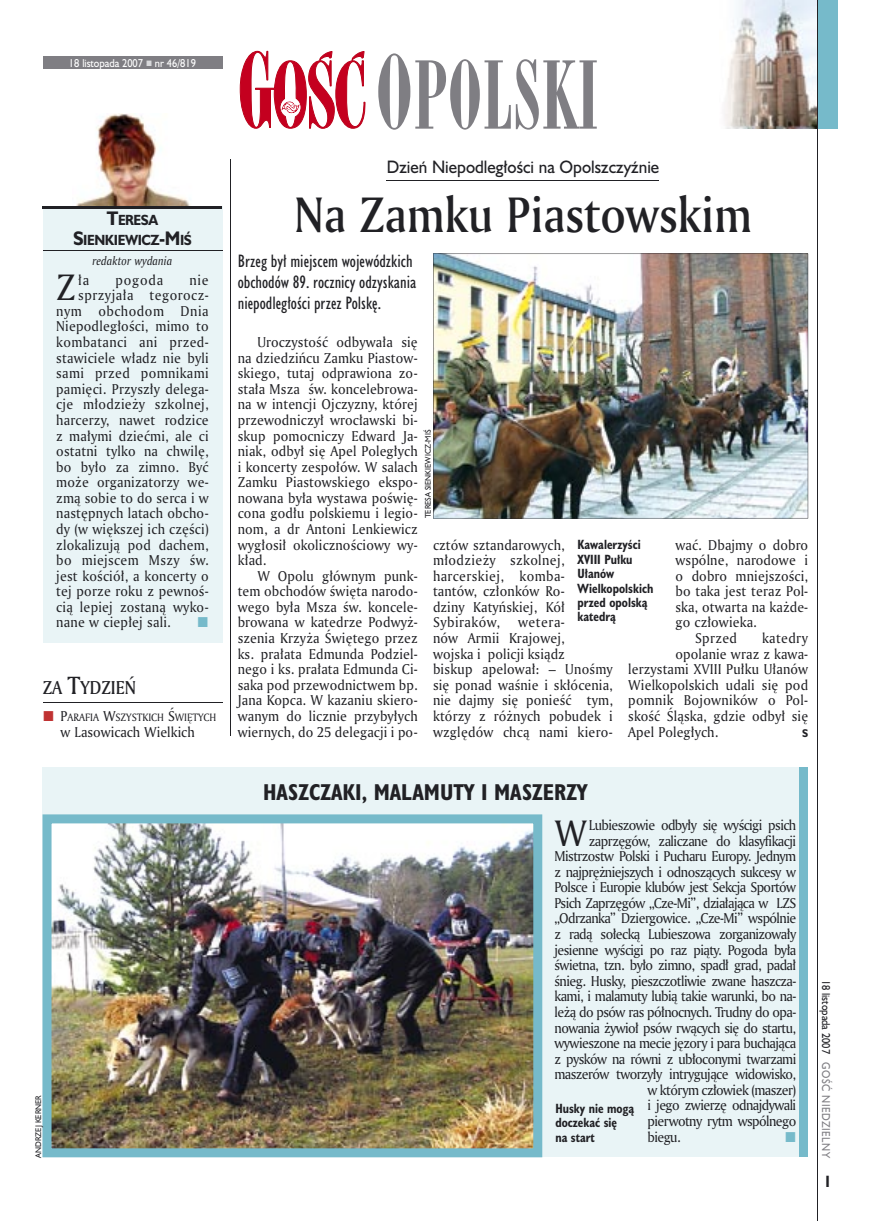
<style>
.page{position:relative;width:872px;height:1221px;background:#fff}
.page>*{position:absolute;margin:0;border:0;box-sizing:border-box;transform-origin:0 0}
.t1{font:90px "Modern 735 PL";letter-spacing:.01em;color:#7f7e83;scale:.9 1}
.t2{font:48px "Amerigo Md PL";color:#212125;scale:.9 1}
.t3{font:35.55px "Amerigo PL";color:#212125;scale:.94 1}
.t4{font:700 21px "Humanst 521 Cn PL";color:#212125}
.t5{font:18px "Amerigo Md PL";color:#212125;scale:.9 1}
.t6{font:16.5px/21px "Humanst 521 Cn PL";color:#212125}
.t7{font:16.5px "Humanst 521 PL";color:#212125;scale:.94 1}
.t8{font:700 15px "Humanst 521 Cn PL";color:#212125;scale:.94 1}
.t9{font:13.8px/15.6px "Amerigo PL";letter-spacing:.01em;color:#212125;text-align:justify;scale:.94 1}
.t10{font:13.8px "Amerigo PL";letter-spacing:-.045em;color:#212125;scale:.94 1}
.t11{font:13.8px "Amerigo PL";letter-spacing:.03em;color:#212125;scale:.94 1}
.t12{font:13.8px "Amerigo PL";letter-spacing:-.04em;color:#212125;scale:.94 1}
.t13{font:13.8px "Amerigo PL";letter-spacing:.04em;color:#212125;scale:.94 1}
.t14{font:700 13.5px/19.5px "Humanst 521 PL";letter-spacing:-.035em;color:#212125;text-align:center;scale:.9 1}
.t15{font:700 12.3px/14.4px "Humanst 521 Cn PL";color:#212125;scale:.94 1}
.t16{font:italic 11.7px "Amerigo PL";color:#212125;scale:.94 1}
.t17{font:10.5px "Humanst 521 PL";color:#fff;scale:.9 1}
.t18{font:10.5px "Humanst 521 PL";color:#212125;scale:.9 1}
.t19{font:10.5px "Humanst 521 PL";letter-spacing:.05em;color:#7f7e83;scale:.9 1}
.t20{font:10.35px "Amerigo PL";color:#212125;scale:.94 1}
.t21{font:700 10.35px "Humanst 521 PL";color:#212125;scale:.9 1}
.t22{font:7.5px "Humanst 521 PL";color:#212125;scale:.94 1}
.s1{font-size:18px}
.s2{font-size:24px}
.s3{font-size:13.8px}
.s4{font-size:97.5px}
</style>
<div class="page">
<img style="left:724px;top:0;width:93px;height:129px">
<svg style="left:240px;top:51px;width:125px;height:78px"></svg>
<div style="left:817px;top:0;width:20px;height:129px;background:#76baca"></div>
<div style="left:43px;top:56px;width:179px;height:13px;background:#7f7e83"></div>
<hr style="left:817px;top:0;width:1px;height:1220px;background:#212125">
<hr style="left:230px;top:160px;width:1px;height:576px;background:#212125">
<div style="left:43px;top:767px;width:765px;height:389px;background:#e9f4f6"></div>
<div style="left:799px;top:767px;width:9px;height:389px;background:#76baca"></div>
<img style="left:433px;top:253px;width:375px;height:265px">
<hr style="left:387px;top:180px;width:272px;height:1px;background:#212125">
<hr style="left:43px;top:702px;width:179px;height:1px;background:#212125">
<img style="left:43px;top:814px;width:499px;height:343px">
<div style="left:43px;top:207px;width:179px;height:436px;background:#e9f4f6"></div>
<img style="left:76px;top:114px;width:114px;height:92px">
<hr style="left:43px;top:206px;width:179px;height:1px;background:#212125">
<hr style="left:43px;top:208px;width:179px;height:1px;background:#212125">
<hr style="left:43px;top:250px;width:179px;height:1px;background:#212125">
<p class="t17" style="left:69px;top:55px;width:143px">18 listopada 2007 nr 46/819</p>
<p class="t14" style="left:73px;top:210px;width:133px"><span class="s1">T</span>ERESA<br><span class="s1">S</span>IENKIEWICZ<span class="s1">-M</span>IŚ</p>
<p class="t16" style="left:93px;top:253px;width:86px">re dak tor wy da nia</p>
<h3 class="t3" style="left:56px;top:264px;width:22px">Z</h3>
<p class="t9" style="left:78px;top:271px;width:13px">ła</p>
<p class="t9" style="left:115px;top:271px;width:52px">pogoda</p>
<p class="t9" style="left:189px;top:271px;width:22px">nie</p>
<p class="t13" style="left:78px;top:286px;width:140px">sprzyjała tegorocz-</p>
<p class="t13" style="left:56px;top:302px;width:164px">nym obchodom Dnia</p>
<p class="t9" style="left:56px;top:318px;width:164px">Niepodległości, mimo to</p>
<p class="t11" style="left:56px;top:333px;width:164px">kombatanci ani przed-</p>
<p class="t9" style="left:56px;top:349px;width:164px">stawiciele władz nie byli</p>
<p class="t11" style="left:56px;top:364px;width:164px">sami przed pomnikami</p>
<p class="t9" style="left:56px;top:380px;width:164px">pamięci. Przyszły delega-</p>
<p class="t9" style="left:56px;top:396px;width:164px">cje młodzieży szkolnej,</p>
<p class="t9" style="left:56px;top:412px;width:164px">harcerzy, nawet rodzice</p>
<p class="t9" style="left:56px;top:427px;width:164px">z małymi dziećmi, ale ci</p>
<p class="t9" style="left:56px;top:443px;width:164px">ostatni tylko na chwilę,</p>
<p class="t9" style="left:56px;top:458px;width:164px">bo było za zimno. Być</p>
<p class="t9" style="left:56px;top:474px;width:164px">może organizatorzy we-</p>
<p class="t9" style="left:56px;top:489px;width:164px">zmą sobie to do serca i w</p>
<p class="t9" style="left:56px;top:505px;width:164px">następnych latach obcho-</p>
<p class="t9" style="left:56px;top:521px;width:164px">dy (w większej ich części)</p>
<p class="t9" style="left:56px;top:536px;width:164px">zlokalizują pod dachem,</p>
<p class="t9" style="left:56px;top:552px;width:164px">bo miejscem Mszy św.</p>
<p class="t9" style="left:56px;top:567px;width:164px">jest kościół, a koncerty o</p>
<p class="t9" style="left:56px;top:583px;width:164px">tej porze roku z pewnoś-</p>
<p class="t9" style="left:56px;top:598px;width:164px">cią lepiej zostaną wyko-</p>
<p class="t9" style="left:56px;top:614px;width:123px">nane w ciepłej sali.</p>
<h3 class="t5" style="left:43px;top:675px;width:105px">ZA <span class="s2">T</span>YDZIEŃ</h3>
<p class="t20" style="left:61px;top:710px;width:167px"><span class="s3">P</span>ARAFIA <span class="s3">W</span>SZYSTKICH <span class="s3">Ś</span>WIĘTYCH</p>
<p class="t9" style="left:61px;top:723px;width:144px">w Lasowicach Wielkich</p>
<p class="t22" style="left:33px;top:1157px;width:68px;rotate:-90deg">ANDRZEJ KERNER</p>
<h1 class="t1" style="left:376px;top:40px;width:249px"><span class="s4">O</span>POLSKI</h1>
<p class="t7" style="left:387px;top:156px;width:291px">Dzień Niepodległości na Opolszczyźnie</p>
<h2 class="t2" style="left:294px;top:183px;width:510px">Na Zamku Piastowskim</h2>
<p class="t6" style="left:238px;top:250px;width:180px">Brzeg był miejscem wojewódzkich obchodów 89. rocznicy odzyskania niepodległości przez Polskę.</p>
<p class="t9" style="left:238px;top:334px;width:193px;text-indent:20px">Uroczystość odbywała się na dziedzińcu Zamku Piastow&shy;skiego, tutaj odprawiona zo&shy;stała Msza św. koncelebrowa&shy;na w intencji Ojczyzny, której przewodniczył wrocławski bi&shy;skup pomocniczy Edward Ja&shy;niak, odbył się Apel Poległych i koncerty zespołów. W salach Zamku Piastowskiego ekspo&shy;nowana była wystawa poświę&shy;cona godłu polskiemu i legio&shy;nom, a dr Antoni Lenkiewicz wygłosił okolicznościowy wy&shy;kład.</p>
<p class="t9" style="left:238px;top:567px;width:193px;text-indent:20px">W Opolu głównym punk&shy;tem obchodów święta narodo&shy;wego była Msza św. koncele&shy;browana w katedrze Podwyż&shy;szenia Krzyża Świętego przez ks. prałata Edmunda Podziel&shy;nego i ks. prałata Edmunda Ci&shy;saka pod przewodnictwem bp.<br>Jana Kopca. W kazaniu skiero&shy;wanym do licznie przybyłych wiernych, do 25 delegacji i po-</p>
<p class="t22" style="left:423px;top:518px;width:96px;rotate:-90deg">TERESA SIENKIEWICZ-MIŚ</p>
<p class="t9" style="left:433px;top:536px;width:142px">cztów sztandarowych, młodzieży szkolnej, harcerskiej, komba&shy;tantów, członków Ro&shy;dziny Katyńskiej, Kół Sybiraków,</p>
<p class="t9" style="left:675px;top:536px;width:143px">wać. Dbajmy o dobro</p>
<p class="t9" style="left:675px;top:552px;width:143px">wspólne, narodowe i</p>
<p class="t9" style="left:675px;top:567px;width:143px">o dobro mniejszości,</p>
<p class="t9" style="left:675px;top:583px;width:143px">bo taka jest teraz Pol-</p>
<p class="t9" style="left:675px;top:598px;width:143px">ska, otwarta na każde-</p>
<p class="t9" style="left:675px;top:614px;width:88px">go człowieka.</p>
<p class="t9" style="left:695px;top:630px;width:46px">Sprzed</p>
<p class="t11" style="left:762px;top:629px;width:50px">katedry</p>
<p class="t9" style="left:675px;top:645px;width:143px">opolanie wraz z kawa-</p>
<p class="t9" style="left:628px;top:661px;width:193px">lerzystami XVIII Pułku Ułanów</p>
<p class="t9" style="left:628px;top:676px;width:193px">Wielkopolskich udali się pod</p>
<p class="t9" style="left:628px;top:692px;width:193px">pomnik Bojowników o Pol-</p>
<p class="t9" style="left:628px;top:707px;width:193px">skość Śląska, gdzie odbył się</p>
<p class="t9" style="left:628px;top:723px;width:97px">Apel Poległych.</p>
<p class="t21" style="left:802px;top:725px;width:8px">S</p>
<p class="t15" style="left:577px;top:537px;width:82px">Kawalerzyści<br>XVIII Pułku<br>Ułanów<br>Wielkopolskich przed opolską katedrą</p>
<p class="t9" style="left:433px;top:614px;width:193px;text-align:left;text-indent:85px">wetera-<br>nów Armii Krajowej,<br>wojska i policji ksiądz<br>biskup apelował: – Unośmy się ponad waśnie i skłócenia, nie dajmy się ponieść tym, którzy z różnych pobudek i względów chcą nami kiero-</p>
<h3 class="t4" style="left:263px;top:778px;width:326px">HASZCZAKI, MALAMUTY I MASZERZY</h3>
<h3 class="t3" style="left:554px;top:809px;width:35px">W</h3>
<p class="t10" style="left:589px;top:815px;width:222px">Lubieszowie odbyły się wyścigi psich</p>
<p class="t12" style="left:589px;top:831px;width:222px">zaprzęgów, zaliczane do klasyfikacji</p>
<p class="t10" style="left:554px;top:847px;width:259px">Mistrzostw Polski i Pucharu Europy. Jednym</p>
<p class="t10" style="left:554px;top:862px;width:259px">z najprężniejszych i odnoszących sukcesy w</p>
<p class="t10" style="left:554px;top:878px;width:259px">Polsce i Europie klubów jest Sekcja Sportów</p>
<p class="t10" style="left:554px;top:893px;width:259px">Psich Zaprzęgów „Cze-Mi”, działająca w LZS</p>
<p class="t10" style="left:554px;top:909px;width:259px">„Odrzanka” Dziergowice. „Cze-Mi” wspólnie</p>
<p class="t10" style="left:554px;top:924px;width:259px">z radą sołecką Lubieszowa zorganizowały</p>
<p class="t10" style="left:554px;top:940px;width:259px">jesienne wyścigi po raz piąty. Pogoda była</p>
<p class="t10" style="left:554px;top:955px;width:259px">świetna, tzn. było zimno, spadł grad, padał</p>
<p class="t10" style="left:554px;top:971px;width:259px">śnieg. Husky, pieszczotliwie zwane haszcza-</p>
<p class="t10" style="left:554px;top:987px;width:259px">kami, i malamuty lubią takie warunki, bo na-</p>
<p class="t10" style="left:554px;top:1002px;width:259px">leżą do psów ras północnych. Trudny do opa-</p>
<p class="t10" style="left:554px;top:1018px;width:259px">nowania żywioł psów rwących się do startu,</p>
<p class="t10" style="left:554px;top:1033px;width:259px">wywieszone na mecie jęzory i para buchająca</p>
<p class="t10" style="left:554px;top:1049px;width:259px">z pysków na równi z ubłoconymi twarzami</p>
<p class="t10" style="left:554px;top:1064px;width:259px">maszerów tworzyły intrygujące widowisko,</p>
<p class="t10" style="left:647px;top:1080px;width:160px">w którym człowiek (maszer)</p>
<p class="t10" style="left:647px;top:1096px;width:160px">i jego zwierzę odnajdywali</p>
<p class="t10" style="left:647px;top:1111px;width:160px">pierwotny rytm wspólnego</p>
<p class="t9" style="left:647px;top:1128px;width:37px">biegu.</p>
<p class="t15" style="left:555px;top:1100px;width:85px">Husky nie mogą doczekać się<br>na start</p>
<p class="t18" style="left:833px;top:979px;width:84px;rotate:90deg">18 listopada 2007</p>
<p class="t19" style="left:833px;top:1062px;width:108px;rotate:90deg">GOŚĆ NIEDZIELNY</p>
<p class="t8" style="left:825px;top:1171px;width:6px">I</p>
</div>
